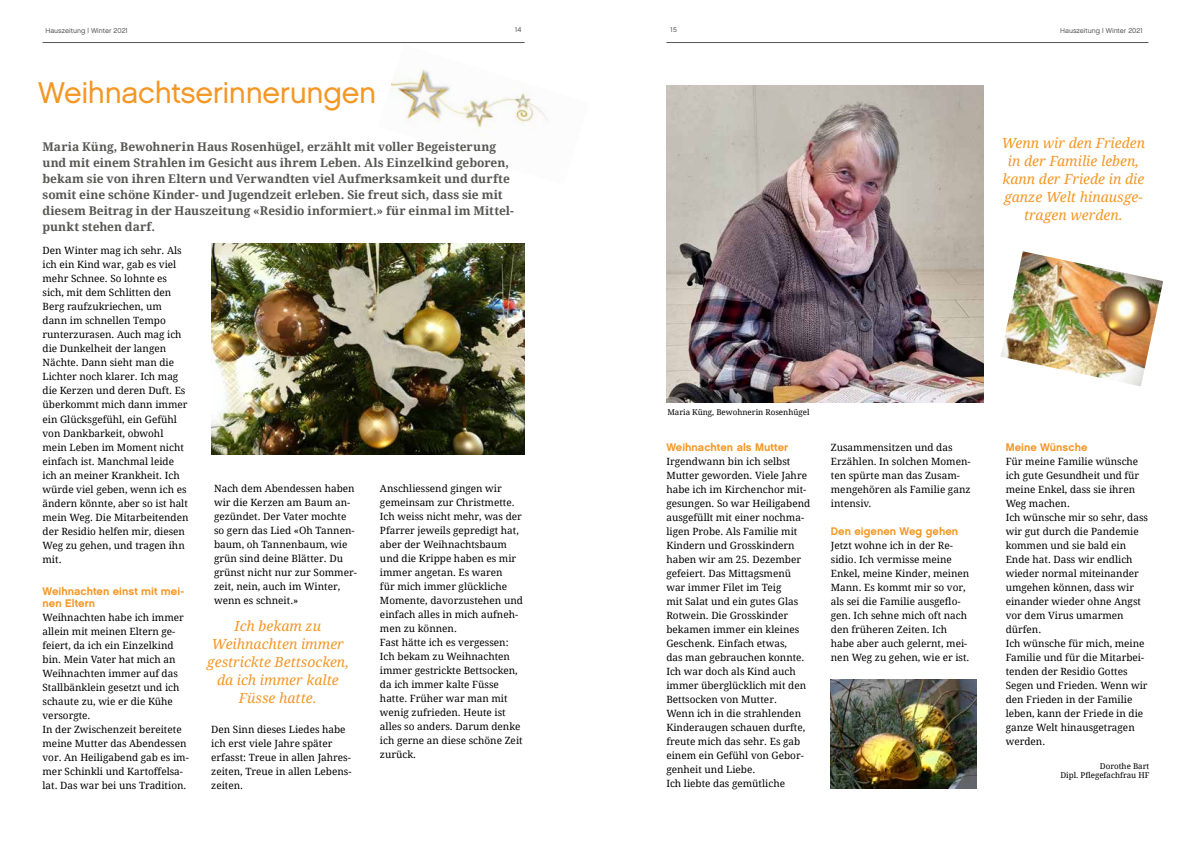
<style>
.page{position:relative;width:1191px;height:842px;background:#fff}
.page>*{position:absolute;margin:0;border:0;box-sizing:border-box;transform-origin:0 0}
.t1{font:30px "Chalet London Nineteen Sixty";letter-spacing:-.015em;color:#f49725}
.t2{font:italic 14px/18px "Droid Serif";color:#f49725;text-align:center}
.t3{font:700 12px/16px "Droid Serif";letter-spacing:-.005em;color:#575756}
.t4{font:11px/12px "Chalet New York Nineteen Sixty";color:#f49725}
.t5{font:10px/14px "Droid Serif";color:#000}
.t6{font:8px/9.6px "Droid Serif";color:#000;text-align:right}
.t7{font:7px "Chalet London Nineteen Sixty";color:#575756}
</style>
<div class="page">
<hr style="left:666px;top:42px;width:482px;height:1px;background:#575756">
<hr style="left:43px;top:42px;width:481px;height:1px;background:#575756">
<img style="left:389px;top:69px;width:159px;height:68px">
<img style="left:666px;top:85px;width:318px;height:318px">
<img style="left:1001px;top:251px;width:162px;height:135px">
<img style="left:831px;top:679px;width:146px;height:110px">
<img style="left:211px;top:244px;width:313px;height:211px">
<p class="t7" style="left:45px;top:26px;width:84px">Hauszeitung | Winter 2021</p>
<p class="t7" style="left:515px;top:25px;width:8px">14</p>
<p class="t7" style="left:670px;top:25px;width:8px">15</p>
<p class="t7" style="left:1060px;top:26px;width:84px">Hauszeitung | Winter 2021</p>
<h1 class="t1" style="left:38px;top:74px;width:339px">Weihnachtserinnerungen</h1>
<p class="t3" style="left:43px;top:138px;width:473px">Maria Küng, Bewohnerin Haus Rosenhügel, erzählt mit voller Begeisterung und mit einem Strahlen im Gesicht aus ihrem Leben. Als Einzelkind geboren, bekam sie von ihren Eltern und Verwandten viel Aufmerksamkeit und durfte somit eine schöne Kinder- und Jugendzeit erleben. Sie freut sich, dass sie mit diesem Beitrag in der Hauszeitung «Residio informiert.» für einmal im Mittel&shy;punkt stehen darf.</p>
<p class="t5" style="left:43px;top:244px;width:147px">Den Winter mag ich sehr. Als ich ein Kind war, gab es viel mehr Schnee. So lohnte es sich, mit dem Schlitten den<br>Berg raufzukriechen, um dann im schnellen Tempo runterzurasen. Auch mag ich die Dunkelheit der langen<br>Nächte. Dann sieht man die<br>Lichter noch klarer. Ich mag die Kerzen und deren Duft. Es überkommt mich dann immer ein Glücksgefühl, ein Gefühl von Dankbarkeit, obwohl mein Leben im Moment nicht einfach ist. Manchmal leide ich an meiner Krankheit. Ich würde viel geben, wenn ich es ändern könnte, aber so ist halt mein Weg. Die Mitarbeitenden der Residio helfen mir, diesen<br>Weg zu gehen, und tragen ihn mit.</p>
<p class="t4" style="left:43px;top:585px;width:143px">Weihnachten einst mit mei&shy;nen Eltern</p>
<p class="t5" style="left:43px;top:610px;width:148px">Weihnachten habe ich immer allein mit meinen Eltern ge&shy;feiert, da ich ein Einzelkind bin. Mein Vater hat mich an<br>Weihnachten immer auf das<br>Stallbänklein gesetzt und ich schaute zu, wie er die Kühe versorgte.<br>In der Zwischenzeit bereitete meine Mutter das Abendessen vor. An Heiligabend gab es im&shy;mer Schinkli und Kartoffelsa&shy;lat. Das war bei uns Tradition.</p>
<p class="t5" style="left:214px;top:481px;width:144px">Nach dem Abendessen haben wir die Kerzen am Baum an&shy;gezündet. Der Vater mochte so gern das Lied «Oh Tannen&shy;baum, oh Tannenbaum, wie grün sind deine Blätter. Du grünst nicht nur zur Sommer&shy;zeit, nein, auch im Winter, wenn es schneit.»</p>
<p class="t5" style="left:380px;top:481px;width:144px">Anschliessend gingen wir gemeinsam zur Christmette.<br>Ich weiss nicht mehr, was der<br>Pfarrer jeweils gepredigt hat, aber der Weihnachtsbaum und die Krippe haben es mir immer angetan. Es waren<br>für mich immer glückliche<br>Momente, davorzustehen und einfach alles in mich aufneh&shy;men zu können.<br>Fast hätte ich es vergessen:<br>Ich bekam zu Weihnachten immer gestrickte Bettsocken, da ich immer kalte Füsse hatte. Früher war man mit wenig zufrieden. Heute ist alles so anders. Darum denke ich gerne an diese schöne Zeit zurück.</p>
<h2 class="t2" style="left:207px;top:616px;width:143px">Ich bekam zu<br>Weihnachten immer gestrickte Bettsocken, da ich immer kalte<br>Füsse hatte.</h2>
<p class="t5" style="left:211px;top:722px;width:142px">Den Sinn dieses Liedes habe ich erst viele Jahre später erfasst: Treue in allen Jahres&shy;zeiten, Treue in allen Lebens&shy;zeiten.</p>
<h2 class="t2" style="left:1001px;top:134px;width:145px">Wenn wir den Frieden in der Familie leben, kann der Friede in die ganze Welt hinausge&shy;tragen werden.</h2>
<p class="t6" style="left:667px;top:407px;width:144px">Maria Küng, Bewohnerin Rosenhügel</p>
<p class="t4" style="left:666px;top:441px;width:123px">Weihnachten als Mutter</p>
<p class="t5" style="left:666px;top:454px;width:145px">Irgendwann bin ich selbst<br>Mutter geworden. Viele Jahre habe ich im Kirchenchor mit&shy;gesungen. So war Heiligabend ausgefüllt mit einer nochma&shy;ligen Probe. Als Familie mit<br>Kindern und Grosskindern haben wir am 25. Dezember gefeiert. Das Mittagsmenü war immer Filet im Teig<br>mit Salat und ein gutes Glas<br>Rotwein. Die Grosskinder bekamen immer ein kleines<br>Geschenk. Einfach etwas,<br>das man gebrauchen konnte.<br>Ich war doch als Kind auch immer überglücklich mit den<br>Bettsocken von Mutter.<br>Wenn ich in die strahlenden<br>Kinderaugen schauen durfte, freute mich das sehr. Es gab einem ein Gefühl von Gebor&shy;genheit und Liebe.<br>Ich liebte das gemütliche</p>
<p class="t5" style="left:831px;top:440px;width:141px">Zusammensitzen und das<br>Erzählen. In solchen Momen&shy;ten spürte man das Zusam&shy;mengehören als Familie ganz intensiv.</p>
<p class="t4" style="left:831px;top:525px;width:129px">Den eigenen Weg gehen</p>
<p class="t5" style="left:831px;top:538px;width:140px">Jetzt wohne ich in der Re&shy;sidio. Ich vermisse meine<br>Enkel, meine Kinder, meinen<br>Mann. Es kommt mir so vor, als sei die Familie ausgeflo&shy;gen. Ich sehne mich oft nach den früheren Zeiten. Ich habe aber auch gelernt, mei&shy;nen Weg zu gehen, wie er ist.</p>
<p class="t4" style="left:1005px;top:441px;width:83px">Meine Wünsche</p>
<p class="t5" style="left:1005px;top:454px;width:144px">Für meine Familie wünsche ich gute Gesundheit und für meine Enkel, dass sie ihren<br>Weg machen.<br>Ich wünsche mir so sehr, dass wir gut durch die Pandemie kommen und sie bald ein<br>Ende hat. Dass wir endlich wieder normal miteinander umgehen können, dass wir einander wieder ohne Angst vor dem Virus umarmen dürfen.<br>Ich wünsche für mich, meine<br>Familie und für die Mitarbei&shy;tenden der Residio Gottes<br>Segen und Frieden. Wenn wir den Frieden in der Familie leben, kann der Friede in die ganze Welt hinausgetragen werden.</p>
<p class="t6" style="left:1060px;top:761px;width:90px">Dorothe Bart<br>Dipl. Pflegefachfrau HF</p>
</div>
